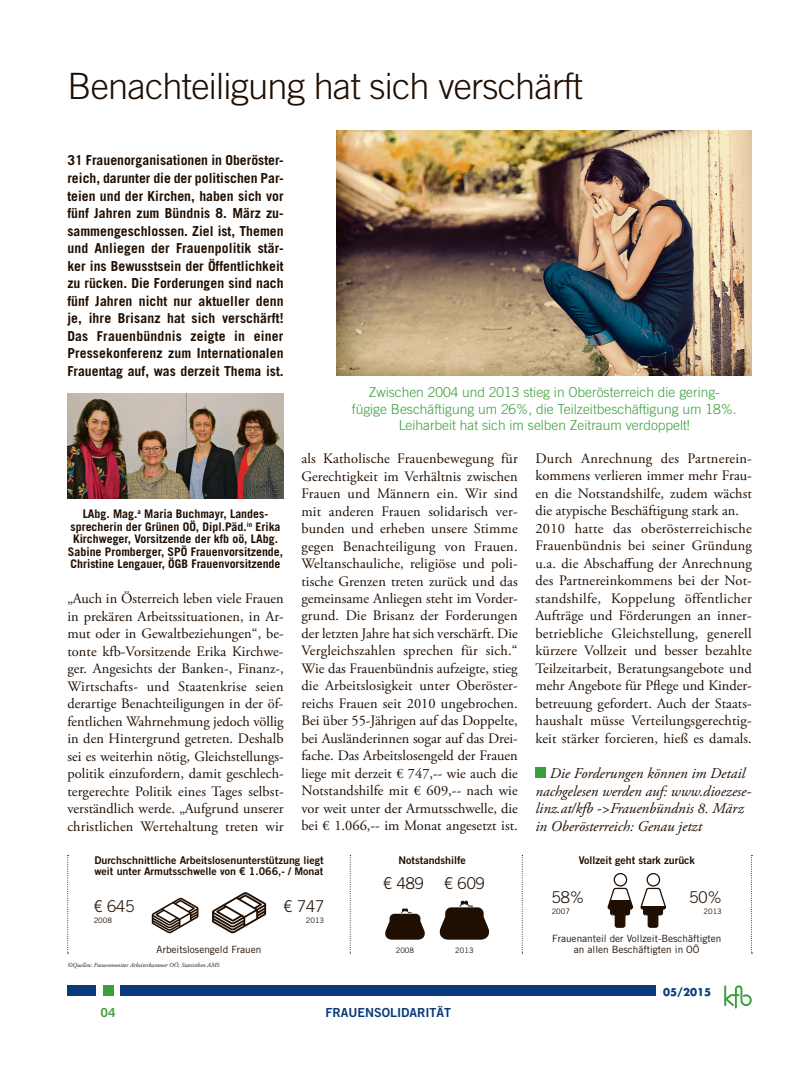
<style>
.page{position:relative;width:805px;height:1081px;background:#fff}
.page>*{position:absolute;margin:0;border:0;box-sizing:border-box;transform-origin:0 0}
.t1{font:300 36.25px "Trade Gothic";letter-spacing:-.02em;color:#200e00}
.t2{font:300 16.25px "Trade Gothic";color:#200e00}
.t3{font:italic 15px/17.5px "Adobe Garamond Pro";color:#200e00}
.t4{font:14.38px/17.5px "Adobe Garamond Pro";letter-spacing:.005em;color:#200e00;text-align:justify}
.t5{font:700 13.75px/17.5px "Trade Gothic";color:#200e00;text-align:justify}
.t6{font:300 13.75px/16.5px "Trade Gothic";color:#3d9e3d;text-align:center}
.t7{font:12.5px "Trade Gothic Bold Two";color:#0b3a7c}
.t8{font:12.5px "Trade Gothic Bold Two";color:#3d9e3d}
.t9{font:700 11.88px/12.5px "Trade Gothic";color:#200e00;text-align:center}
.t10{font:10.62px/11.2px "Trade Gothic Bold Two";color:#200e00}
.t11{font:700 10.38px "Futura";color:#0b3a7c}
.t12{font:10px/11.2px "Trade Gothic";color:#200e00;text-align:center}
.t13{font:7.5px "Trade Gothic";color:#200e00}
.t14{font:italic 6.25px "Adobe Garamond Pro";color:#200e00}
</style>
<div class="page">
<div style="left:535px;top:767px;width:11px;height:11px;background:#3d9e3d"></div>
<div style="left:120px;top:985px;width:536px;height:11px;background:#0b3a7c"></div>
<div style="left:67px;top:985px;width:29px;height:11px;background:#0b3a7c"></div>
<div style="left:103px;top:985px;width:10px;height:11px;background:#3d9e3d"></div>
<svg style="left:724px;top:985px;width:27px;height:23px"></svg>
<img style="left:67px;top:393px;width:216px;height:105px">
<img style="left:337px;top:130px;width:414px;height:245px">
<svg style="left:385px;top:908px;width:40px;height:31px"></svg>
<svg style="left:439px;top:900px;width:50px;height:39px"></svg>
<svg style="left:614px;top:873px;width:12px;height:13px"></svg>
<div style="left:613px;top:873px;width:14px;height:13px;border:1px solid #200e00;border-radius:50%"></div>
<svg style="left:607px;top:887px;width:26px;height:41px"></svg>
<svg style="left:647px;top:873px;width:12px;height:13px"></svg>
<div style="left:646px;top:873px;width:14px;height:13px;border:1px solid #200e00;border-radius:50%"></div>
<svg style="left:640px;top:887px;width:26px;height:41px"></svg>
<svg style="left:152px;top:898px;width:46px;height:35px"></svg>
<svg style="left:212px;top:892px;width:54px;height:41px"></svg>
<svg style="left:751px;top:855px;width:1px;height:98px"></svg>
<svg style="left:521px;top:855px;width:2px;height:98px"></svg>
<svg style="left:350px;top:855px;width:1px;height:98px"></svg>
<svg style="left:67px;top:855px;width:2px;height:98px"></svg>
<h1 class="t1" style="left:67px;top:65px;width:517px">Benachteiligung hat sich verschärft</h1>
<p class="t5" style="left:67px;top:152px;width:218px">31 Frauenorganisationen in Oberöster&shy;reich, darunter die der politischen Par&shy;teien und der Kirchen, haben sich vor fünf Jahren zum Bündnis 8. März zu&shy;sammengeschlossen. Ziel ist, Themen und Anliegen der Frauenpolitik stär&shy;ker ins Bewusstsein der Öffentlichkeit zu rücken. Die Forderungen sind nach fünf Jahren nicht nur aktueller denn je, ihre Brisanz hat sich verschärft!<br>Das Frauenbündnis zeigte in einer Pressekonferenz zum Internationalen Frauentag auf, was derzeit Thema ist.</p>
<p class="t9" style="left:68px;top:507px;width:217px">LAbg. Mag.<sup>a</sup> Maria Buchmayr, Landes&shy;sprecherin der Grünen OÖ, Dipl.Päd.<sup>in</sup> Erika Kirchweger, Vorsitzende der kfb oö, LAbg.<br>Sabine Promberger, SPÖ Frauenvorsitzende, Christine Lengauer, ÖGB Frauenvorsitzende</p>
<p class="t4" style="left:67px;top:590px;width:218px">„Auch in Österreich leben viele Frauen in prekären Arbeitssituationen, in Ar&shy;mut oder in Gewaltbeziehungen“, be&shy;tonte kfb-Vorsitzende Erika Kirchwe&shy;ger. Angesichts der Banken-, Finanz-, Wirtschafts- und Staatenkrise seien derartige Benachteiligungen in der öf&shy;fentlichen Wahrnehmung jedoch völlig in den Hintergrund getreten. Deshalb sei es weiterhin nötig, Gleichstellungs&shy;politik einzufordern, damit geschlech&shy;tergerechte Politik eines Tages selbst&shy;verständlich werde. „Aufgrund unserer christlichen Wertehaltung treten wir</p>
<p class="t6" style="left:352px;top:384px;width:386px">Zwischen 2004 und 2013 stieg in Oberösterreich die gering&shy;fügige Beschäftigung um 26%, die Teilzeitbeschäftigung um 18%.<br>Leiharbeit hat sich im selben Zeitraum verdoppelt!</p>
<p class="t4" style="left:301px;top:450px;width:218px">als Katholische Frauenbewegung für Gerechtigkeit im Verhältnis zwischen Frauen und Männern ein. Wir sind mit anderen Frauen solidarisch ver&shy;bunden und erheben unsere Stimme gegen Benachteiligung von Frauen.<br>Weltanschauliche, religiöse und poli&shy;tische Grenzen treten zurück und das gemeinsame Anliegen steht im Vorder&shy;grund. Die Brisanz der Forderungen der letzten Jahre hat sich verschärft. Die Vergleichszahlen sprechen für sich.“ Wie das Frauenbündnis aufzeigte, stieg die Arbeitslosigkeit unter Oberöster&shy;reichs Frauen seit 2010 ungebrochen.<br>Bei über 55-Jährigen auf das Doppelte, bei Ausländerinnen sogar auf das Drei&shy;fache. Das Arbeitslosengeld der Frauen liege mit derzeit € 747,-- wie auch die Notstandshilfe mit € 609,-- nach wie vor weit unter der Armutsschwelle, die bei € 1.066,-- im Monat angesetzt ist.</p>
<p class="t4" style="left:535px;top:450px;width:218px;text-align:left">Durch Anrechnung des Partnerein&shy;kommens verlieren immer mehr Frau&shy;en die Notstandshilfe, zudem wächst die atypische Beschäftigung stark an.<br>2010 hatte das oberösterreichische Frauenbündnis bei seiner Gründung u.a. die Abschaffung der Anrechnung des Partnereinkommens bei der Not&shy;standshilfe, Koppelung öffentlicher Aufträge und Förderungen an inner&shy;betriebliche Gleichstellung, generell kürzere Vollzeit und besser bezahlte Teilzeitarbeit, Beratungsangebote und mehr Angebote für Pflege und Kinder&shy;betreuung gefordert. Auch der Staats&shy;haushalt müsse Verteilungsgerechtig&shy;keit stärker forcieren, hieß es damals.</p>
<p class="t3" style="left:535px;top:765px;width:217px;text-indent:14px">Die Forderungen können im Detail nachgelesen werden auf: www.dioezese&shy;linz.at/kfb -&gt;Frauenbündnis 8. März in Oberösterreich: Genau jetzt</p>
<p class="t10" style="left:94px;top:854px;width:231px">Durchschnittliche Arbeitslosenunterstützung liegt weit unter Armutsschwelle von € 1.066,- / Monat</p>
<p class="t10" style="left:398px;top:854px;width:69px">Notstandshilfe</p>
<p class="t2" style="left:383px;top:874px;width:42px">€ 489</p>
<p class="t10" style="left:578px;top:854px;width:118px">Vollzeit geht stark zurück</p>
<p class="t2" style="left:444px;top:874px;width:42px">€ 609</p>
<p class="t2" style="left:551px;top:888px;width:34px">58%</p>
<p class="t2" style="left:689px;top:888px;width:34px">50%</p>
<p class="t2" style="left:94px;top:897px;width:42px">€ 645</p>
<p class="t2" style="left:283px;top:897px;width:42px">€ 747</p>
<p class="t13" style="left:703px;top:907px;width:20px">2013</p>
<p class="t13" style="left:94px;top:916px;width:20px">2008</p>
<p class="t13" style="left:306px;top:916px;width:20px">2013</p>
<p class="t13" style="left:551px;top:907px;width:20px">2007</p>
<p class="t12" style="left:156px;top:944px;width:106px">Arbeitslosengeld Frauen</p>
<p class="t14" style="left:67px;top:961px;width:153px">©Quellen: Frauenmonitor Arbeiterkammer OÖ, Statistiken AMS</p>
<p class="t13" style="left:395px;top:946px;width:20px">2008</p>
<p class="t13" style="left:455px;top:946px;width:20px">2013</p>
<p class="t8" style="left:100px;top:1005px;width:17px">04</p>
<p class="t7" style="left:325px;top:1005px;width:127px">FRAUENSOLIDARITÄT</p>
<p class="t12" style="left:552px;top:933px;width:171px">Frauenanteil der Vollzeit-Beschäftigten an allen Beschäftigten in OÖ</p>
<p class="t11" style="left:663px;top:985px;width:50px">05/2015</p>
</div>
